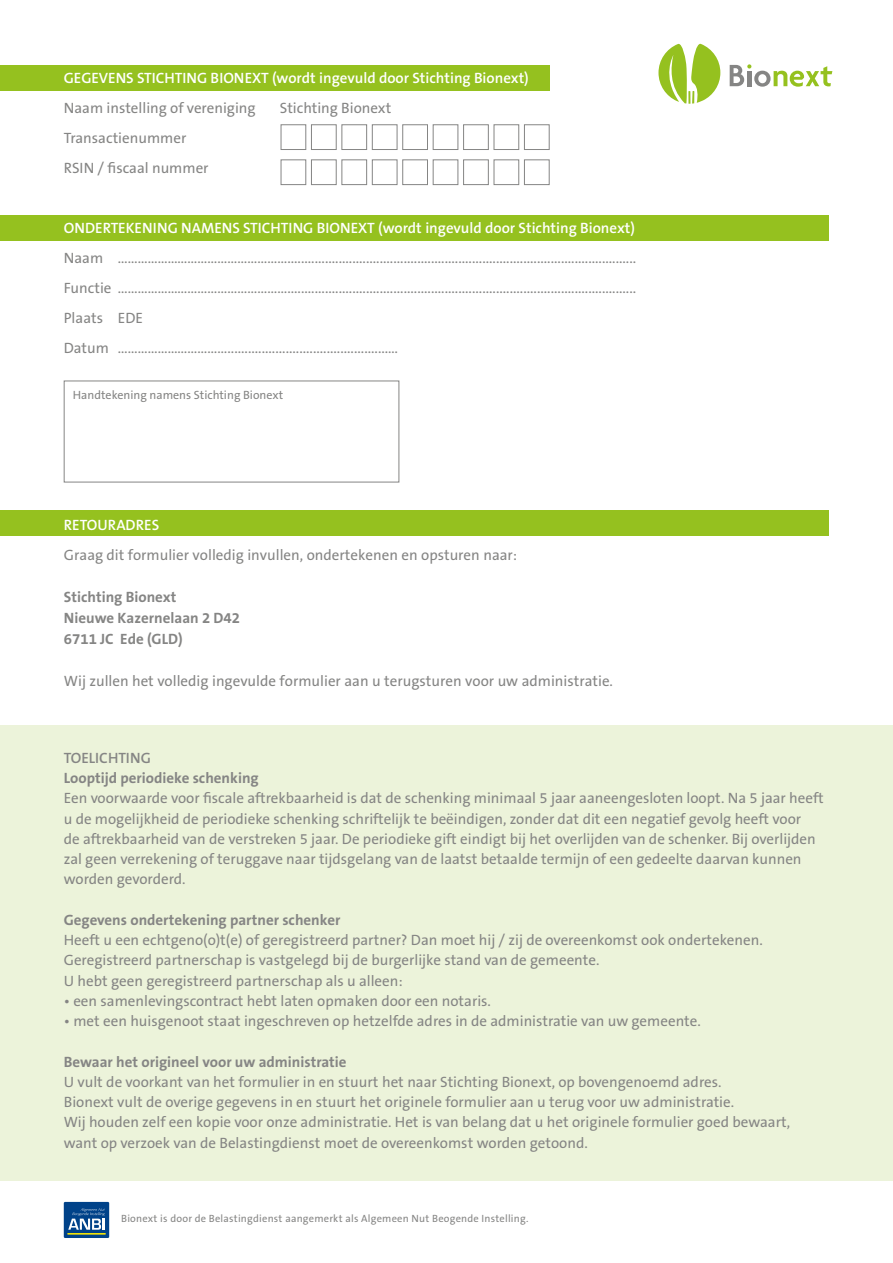
<style>
.page{position:relative;width:893px;height:1263px;background:#fff}
.page>*{position:absolute;margin:0;border:0;box-sizing:border-box;transform-origin:0 0}
.t1{font:15px/20.2px "The Sans B5 Plain";color:#858584}
.t2{font:700 15px/21px "The Sans B7";color:#858584}
.t3{font:600 15px "The Sans B6";color:#fff}
.t4{font:600 15px "The Sans B6";color:#858584}
.t5{font:12px "The Sans B5 Plain";color:#858584}
.t6{font:10.5px "The Sans B5 Plain";letter-spacing:.02em;color:#858584}
</style>
<div class="page">
<div style="left:0;top:511px;width:828px;height:25px;background:#95c11f"></div>
<div style="left:0;top:215px;width:828px;height:26px;background:#95c11f"></div>
<div style="left:0;top:65px;width:550px;height:25px;background:#95c11f"></div>
<div style="left:0;top:725px;width:893px;height:455px;background:#ecf3da"></div>
<div style="left:281px;top:124px;width:25px;height:26px;border:1px solid #858584"></div>
<div style="left:311px;top:124px;width:26px;height:26px;border:1px solid #858584"></div>
<div style="left:341px;top:124px;width:26px;height:26px;border:1px solid #858584"></div>
<div style="left:372px;top:124px;width:25px;height:26px;border:1px solid #858584"></div>
<div style="left:402px;top:124px;width:26px;height:26px;border:1px solid #858584"></div>
<div style="left:433px;top:124px;width:25px;height:26px;border:1px solid #858584"></div>
<div style="left:463px;top:124px;width:26px;height:26px;border:1px solid #858584"></div>
<div style="left:524px;top:124px;width:26px;height:26px;border:1px solid #858584"></div>
<div style="left:494px;top:124px;width:25px;height:26px;border:1px solid #858584"></div>
<div style="left:281px;top:159px;width:25px;height:26px;border:1px solid #858584"></div>
<div style="left:311px;top:159px;width:26px;height:26px;border:1px solid #858584"></div>
<div style="left:341px;top:159px;width:26px;height:26px;border:1px solid #858584"></div>
<div style="left:372px;top:159px;width:25px;height:26px;border:1px solid #858584"></div>
<div style="left:402px;top:159px;width:26px;height:26px;border:1px solid #858584"></div>
<div style="left:433px;top:159px;width:25px;height:26px;border:1px solid #858584"></div>
<div style="left:463px;top:159px;width:26px;height:26px;border:1px solid #858584"></div>
<div style="left:524px;top:159px;width:26px;height:26px;border:1px solid #858584"></div>
<div style="left:494px;top:159px;width:25px;height:26px;border:1px solid #858584"></div>
<svg style="left:658px;top:44px;width:62px;height:60px"></svg>
<svg style="left:730px;top:64px;width:102px;height:23px"></svg>
<div style="left:64px;top:1202px;width:45px;height:36px;background:#004289"></div>
<svg style="left:68px;top:1208px;width:37px;height:22px"></svg>
<hr style="left:67px;top:1233px;width:39px;height:1px;background:#ffec00">
<p class="t3" style="left:64px;top:69px;width:467px">GEGEVENS STICHTING BIONEXT (wordt ingevuld door Stichting Bionext)</p>
<p class="t1" style="left:64px;top:98px;width:193px">Naam instelling of vereniging</p>
<p class="t1" style="left:280px;top:98px;width:113px">Stichting Bionext</p>
<p class="t1" style="left:64px;top:123px;width:146px;line-height:30px">Transactienummer<br>RSIN / fiscaal nummer</p>
<p class="t3" style="left:64px;top:219px;width:573px">ONDERTEKENING NAMENS STICHTING BIONEXT (wordt ingevuld door Stichting Bionext)</p>
<p class="t1" style="left:64px;top:243px;width:574px;line-height:30px">Naam ……………………………………………......................................................................................................<br>Functie ……………………………………………......................................................................................................<br>Plaats EDE<br>Datum ……………………………...............................................…</p>
<p class="t5" style="left:73px;top:389px;width:212px">Handtekening namens Stichting Bionext</p>
<p class="t3" style="left:64px;top:516px;width:97px">RETOURADRES</p>
<p class="t1" style="left:64px;top:545px;width:455px">Graag dit formulier volledig invullen, ondertekenen en opsturen naar:</p>
<p class="t2" style="left:64px;top:587px;width:178px">Stichting Bionext<br>Nieuwe Kazernelaan 2 D42<br>6711 JC Ede (GLD)</p>
<p class="t1" style="left:64px;top:671px;width:551px">Wij zullen het volledig ingevulde formulier aan u terugsturen voor uw administratie.</p>
<p class="t4" style="left:64px;top:750px;width:89px">TOELICHTING</p>
<p class="t2" style="left:64px;top:768px;width:196px">Looptijd periodieke schenking</p>
<p class="t1" style="left:64px;top:789px;width:761px">Een voorwaarde voor fiscale aftrekbaarheid is dat de schenking minimaal 5 jaar aaneengesloten loopt. Na 5 jaar heeft u de mogelijkheid de periodieke schenking schriftelijk te beëindigen, zonder dat dit een negatief gevolg heeft voor<br>de aftrekbaarheid van de verstreken 5 jaar. De periodieke gift eindigt bij het overlijden van de schenker. Bij overlijden zal geen verrekening of teruggave naar tijdsgelang van de laatst betaalde termijn of een gedeelte daarvan kunnen worden gevorderd.</p>
<p class="t2" style="left:64px;top:910px;width:278px">Gegevens ondertekening partner schenker</p>
<p class="t1" style="left:64px;top:930px;width:700px">Heeft u een echtgeno(o)t(e) of geregistreerd partner? Dan moet hij / zij de overeenkomst ook ondertekenen.<br>Geregistreerd partnerschap is vastgelegd bij de burgerlijke stand van de gemeente.<br>U hebt geen geregistreerd partnerschap als u alleen:</p>
<p class="t1" style="left:64px;top:991px;width:429px">• een samenlevingscontract hebt laten opmaken door een notaris.</p>
<p class="t1" style="left:64px;top:1011px;width:639px">• met een huisgenoot staat ingeschreven op hetzelfde adres in de administratie van uw gemeente.</p>
<p class="t2" style="left:64px;top:1051px;width:284px">Bewaar het origineel voor uw administratie</p>
<p class="t1" style="left:64px;top:1072px;width:728px">U vult de voorkant van het formulier in en stuurt het naar Stichting Bionext, op bovengenoemd adres.<br>Bionext vult de overige gegevens in en stuurt het originele formulier aan u terug voor uw administratie.<br>Wij houden zelf een kopie voor onze administratie. Het is van belang dat u het originele formulier goed bewaart, want op verzoek van de Belastingdienst moet de overeenkomst worden getoond.</p>
<p class="t6" style="left:121px;top:1213px;width:409px">Bionext is door de Belastingdienst aangemerkt als Algemeen Nut Beogende Instelling.</p>
</div>
